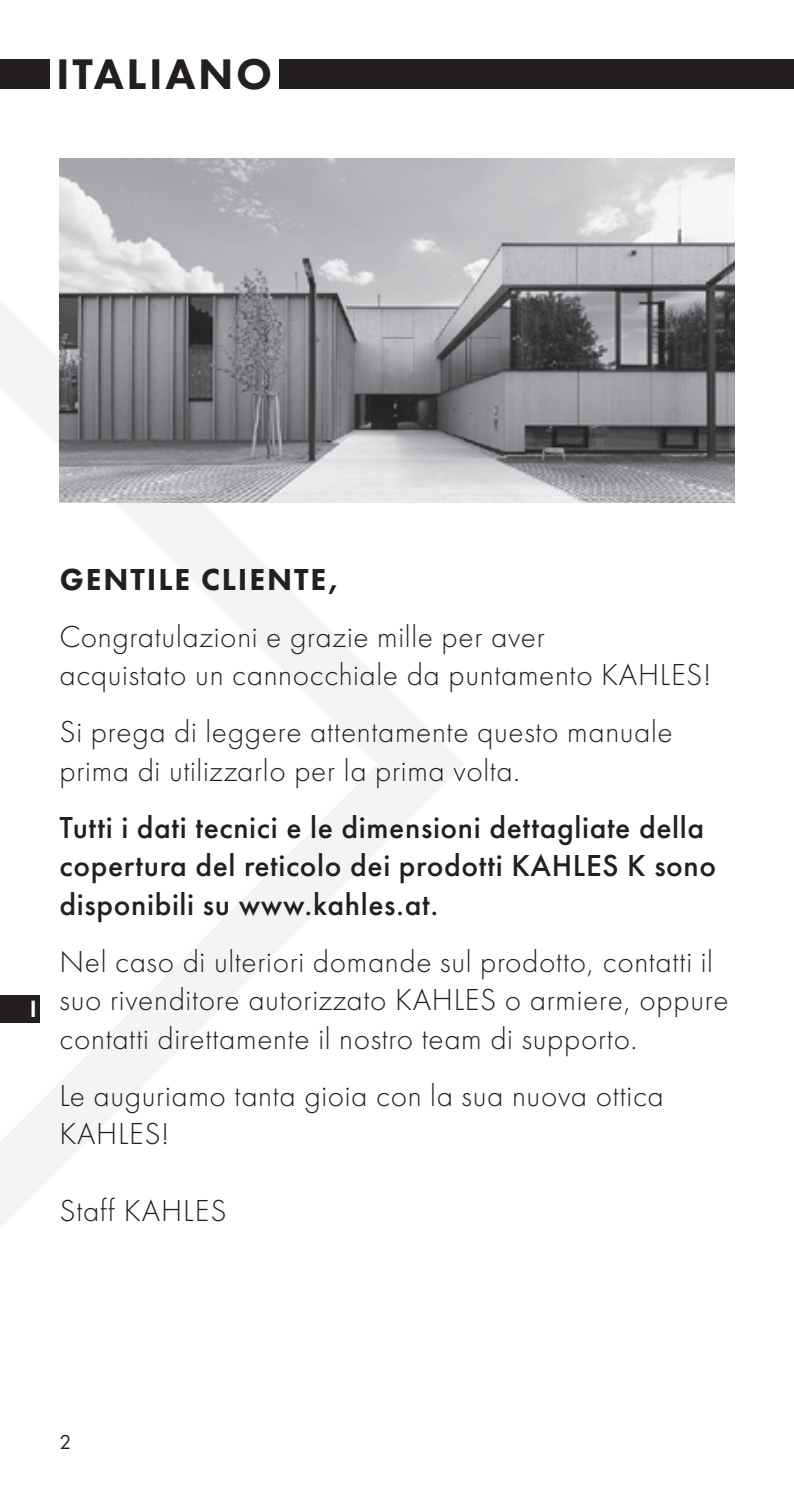
<style>
.page{position:relative;width:794px;height:1489px;background:#fff}
.page>*{position:absolute;margin:0;border:0;box-sizing:border-box;transform-origin:0 0}
.t1{font:800 44.45px "Futura PT";letter-spacing:.06em;color:#231f20}
.t2{font:300 31.5px/38.5px "Futura PT";letter-spacing:.02em;color:#231f20}
.t3{font:500 31.5px/38.5px "Futura PT";letter-spacing:.02em;color:#231f20}
.t4{font:800 31.5px "Futura PT";letter-spacing:.06em;color:#231f20}
.t5{font:800 24.5px "Futura PT";color:#fff;scale:.85 1}
.t6{font:21px "Futura PT";color:#231f20}
</style>
<div class="page">
<svg style="left:0;top:59px;width:465px;height:1169px"></svg>
<div style="left:0;top:995px;width:40px;height:27px;background:#231f20"></div>
<div style="left:0;top:60px;width:50px;height:29px;background:#231f20"></div>
<div style="left:279px;top:60px;width:515px;height:29px;background:#231f20"></div>
<img style="left:60px;top:159px;width:674px;height:343px">
<h1 class="t1" style="left:56px;top:47px;width:217px">ITALIANO</h1>
<p class="t5" style="left:30px;top:993px;width:9px">I</p>
<p class="t4" style="left:60px;top:559px;width:281px">GENTILE CLIENTE,</p>
<p class="t2" style="left:60px;top:617px;width:653px">Congratulazioni e grazie mille per aver<br>acquistato un cannocchiale da puntamento KAHLES!</p>
<p class="t2" style="left:60px;top:712px;width:615px">Si prega di leggere attentamente questo manuale prima di utilizzarlo per la prima volta.</p>
<p class="t3" style="left:60px;top:807px;width:658px">Tutti i dati tecnici e le dimensioni dettagliate della copertura del reticolo dei prodotti KAHLES K sono disponibili su www.kahles.at.</p>
<p class="t2" style="left:60px;top:942px;width:671px">Nel caso di ulteriori domande sul prodotto, contatti il suo rivenditore autorizzato KAHLES o armiere, oppure contatti direttamente il nostro team di supporto.</p>
<p class="t2" style="left:60px;top:1075px;width:606px">Le auguriamo tanta gioia con la sua nuova ottica<br>KAHLES!</p>
<p class="t2" style="left:60px;top:1191px;width:168px">Staff KAHLES</p>
<p class="t6" style="left:60px;top:1429px;width:13px">2</p>
</div>
